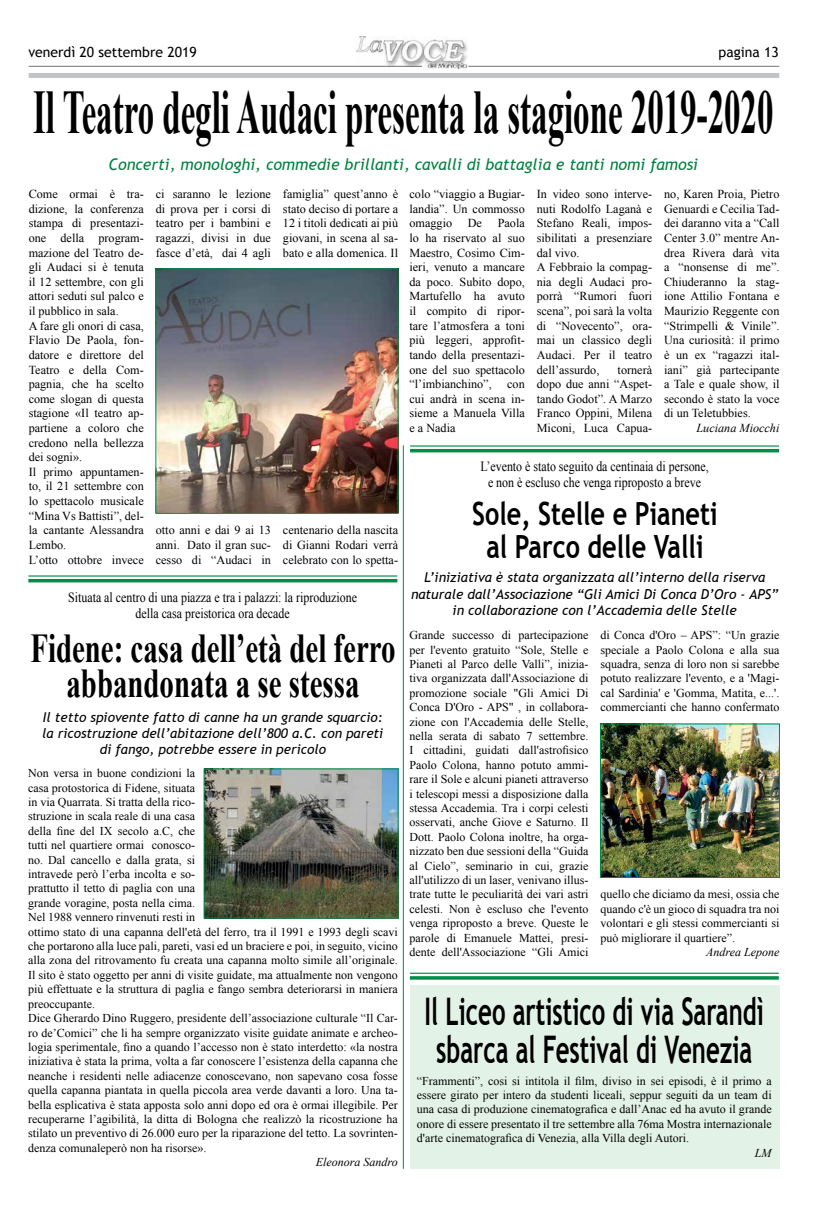
<style>
.page{position:relative;width:823px;height:1219px;background:#fff}
.page>*{position:absolute;margin:0;border:0;box-sizing:border-box;transform-origin:0 0}
.t1{font:700 62px "Times New Roman";color:#000;scale:.53 1}
.t2{font:700 41px/35px "Times New Roman";color:#000;text-align:center;scale:.7 1}
.t3{font:700 38px/38px "Trebuchet MS";color:#000;text-align:center;scale:.63 1}
.t4{font:700 32px/33px "Trebuchet MS";color:#000;text-align:center;scale:.79 1}
.t5{font:italic 16px "Trebuchet MS";color:#00823f}
.t6{font:14px/16px "Times New Roman";color:#000;text-align:center;scale:.85 1}
.t7{font:14px "Trebuchet MS";color:#000}
.t8{font:italic 13.6px/16.3px "Trebuchet MS";color:#000;text-align:center}
.t9{font:italic 13.5px/16.2px "Trebuchet MS";color:#000;text-align:center}
.t10{font:12.2px/14.6px "Times New Roman";color:#000;text-align:justify}
.t11{font:italic 12.2px "Times New Roman";color:#000}
.t12{font:12px/14.4px "Times New Roman";color:#000;text-align:justify}
.t13{font:italic 12px "Times New Roman";color:#000}
</style>
<div class="page">
<img style="left:355px;top:37px;width:112px;height:31px">
<hr style="left:29px;top:66px;width:393px;height:1px;background:#000">
<hr style="left:468px;top:66px;width:310px;height:1px;background:#000">
<div style="left:29px;top:73px;width:749px;height:5px;background:#c2c3c5"></div>
<hr style="left:409px;top:973px;width:369px;height:1px;background:#008d48">
<svg style="left:409px;top:976px;width:369px;height:4px"></svg>
<hr style="left:410px;top:445px;width:368px;height:2px;background:#008d48">
<hr style="left:410px;top:449px;width:368px;height:3px;background:#008d48">
<hr style="left:402px;top:445px;width:1px;height:724px;background:#008d48">
<hr style="left:28px;top:575px;width:369px;height:2px;background:#008d48">
<hr style="left:28px;top:579px;width:369px;height:3px;background:#008d48">
<div style="left:409px;top:985px;width:369px;height:184px;background:#e3f2e7"></div>
<img style="left:601px;top:725px;width:176px;height:151px">
<div style="left:599px;top:723px;width:180px;height:155px;border:1px solid #008d48"></div>
<img style="left:205px;top:770px;width:191px;height:146px">
<div style="left:203px;top:768px;width:195px;height:150px;border:1px solid #008d48"></div>
<img style="left:157px;top:270px;width:239px;height:242px">
<div style="left:155px;top:268px;width:243px;height:246px;border:1px solid #008d48"></div>
<p class="t7" style="left:28px;top:43px;width:170px">venerdì 20 settembre 2019</p>
<p class="t7" style="left:718px;top:44px;width:62px">pagina 13</p>
<h1 class="t1" style="left:33px;top:68px;width:1397px">Il Teatro degli Audaci presenta la stagione 2019-2020</h1>
<h3 class="t5" style="left:108px;top:154px;width:590px">Concerti, monologhi, commedie brillanti, cavalli di battaglia e tanti nomi famosi</h3>
<p class="t10" style="left:29px;top:186px;width:117px;text-align:left">Come ormai è tra&shy;dizione, la conferenza stampa di presentazi&shy;one della program&shy;mazione del Teatro de&shy;gli Audaci si è tenuta il 12 settembre, con gli attori seduti sul palco e il pubblico in sala.<br>A fare gli onori di casa,<br>Flavio De Paola, fon&shy;datore e direttore del<br>Teatro e della Com&shy;pagnia, che ha scelto come slogan di questa stagione «Il teatro ap&shy;partiene a coloro che credono nella bellezza dei sogni».<br>Il primo appuntamen&shy;to, il 21 settembre con lo spettacolo musicale “Mina Vs Battisti”, del&shy;la cantante Alessandra<br>Lembo.<br>L’otto ottobre invece</p>
<p class="t10" style="left:156px;top:186px;width:117px">ci saranno le lezione di prova per i corsi di teatro per i bambini e ragazzi, divisi in due fasce d’età, dai 4 agli</p>
<p class="t10" style="left:156px;top:523px;width:117px">otto anni e dai 9 ai 13 anni. Dato il gran suc&shy;cesso di “Audaci in</p>
<p class="t10" style="left:283px;top:186px;width:117px">famiglia” quest’anno è stato deciso di portare a 12 i titoli dedicati ai più giovani, in scena al sa&shy;bato e alla domenica. Il</p>
<p class="t10" style="left:283px;top:523px;width:117px">centenario della nascita di Gianni Rodari verrà celebrato con lo spetta-</p>
<p class="t6" style="left:68px;top:589px;width:341px">Situata al centro di una piazza e tra i palazzi: la riproduzione della casa preistorica ora decade</p>
<h2 class="t2" style="left:30px;top:629px;width:523px">Fidene: casa dell’età del ferro abbandonata a se stessa</h2>
<p class="t9" style="left:42px;top:709px;width:342px">Il tetto spiovente fatto di canne ha un grande squarcio: la ricostruzione dell’abitazione dell’800 a.C. con pareti di fango, potrebbe essere in pericolo</p>
<p class="t12" style="left:28px;top:766px;width:371px;text-align:left">Non versa in buone condizioni la<br>casa protostorica di Fidene, situata<br>in via Quarrata. Si tratta della rico-<br>struzione in scala reale di una casa<br>della fine del IX secolo a.C, che<br>tutti nel quartiere ormai conosco-<br>no. Dal cancello e dalla grata, si<br>intravede però l’erba incolta e so-<br>prattutto il tetto di paglia con una<br>grande voragine, posta nella cima.<br>Nel 1988 vennero rinvenuti resti in<br>ottimo stato di una capanna dell'età del ferro, tra il 1991 e 1993 degli scavi che portarono alla luce pali, pareti, vasi ed un braciere e poi, in seguito, vicino alla zona del ritrovamento fu creata una capanna molto simile all’originale.<br>Il sito è stato oggetto per anni di visite guidate, ma attualmente non vengono più effettuate e la struttura di paglia e fango sembra deteriorarsi in maniera preoccupante.<br>Dice Gherardo Dino Ruggero, presidente dell’associazione culturale “Il Car&shy;ro de’Comici” che li ha sempre organizzato visite guidate animate e archeo&shy;logia sperimentale, fino a quando l’accesso non è stato interdetto: «la nostra iniziativa è stata la prima, volta a far conoscere l’esistenza della capanna che neanche i residenti nelle adiacenze conoscevano, non sapevano cosa fosse quella capanna piantata in quella piccola area verde davanti a loro. Una ta&shy;bella esplicativa è stata apposta solo anni dopo ed ora è ormai illegibile. Per recuperarne l’agibilità, la ditta di Bologna che realizzò la ricostruzione ha stilato un preventivo di 26.000 euro per la riparazione del tetto. La sovrinten&shy;denza comunaleperò non ha risorse».</p>
<p class="t13" style="left:315px;top:1154px;width:83px">Eleonora Sandro</p>
<p class="t10" style="left:409px;top:186px;width:117px">colo “viaggio a Bugiar&shy;landia”. Un commosso omaggio</p>
<p class="t10" style="left:409px;top:216px;width:117px;text-indent:88px">Paola lo ha riservato al suo Maestro, Cosimo Cim&shy;ieri, venuto a mancare da poco. Subito dopo, Martufello ha avuto il compito di ripor&shy;tare l’atmosfera a toni più leggeri, approfit&shy;tando della presentazi&shy;one del suo spettacolo “l’imbianchino”,</p>
<p class="t10" style="left:467px;top:216px;width:16px">De</p>
<p class="t10" style="left:409px;top:376px;width:117px;text-indent:98px">con cui andrà in scena in&shy;sieme a Manuela Villa e a Nadia</p>
<p class="t10" style="left:536px;top:186px;width:117px;text-align:left">In video sono interve&shy;nuti Rodolfo Laganà e<br>Stefano Reali, impos&shy;sibilitati a presenziare dal vivo.<br>A Febbraio la compag&shy;nia degli Audaci pro&shy;porrà “Rumori fuori scena”, poi sarà la volta di “Novecento”, ora&shy;mai un classico degli<br>Audaci. Per il teatro dell’assurdo,</p>
<p class="t10" style="left:536px;top:362px;width:117px;text-indent:81px">tornerà dopo due anni “Aspet&shy;tando Godot”. A Marzo Franco Oppini, Milena Miconi, Luca Capua-</p>
<p class="t10" style="left:663px;top:186px;width:117px">no, Karen Proia, Pietro Genuardi e Cecilia Tad&shy;dei daranno vita a “Call Center 3.0” mentre An&shy;drea Rivera darà vita a “nonsense di me”.<br>Chiuderanno la stag&shy;ione Attilio Fontana e Maurizio Reggente con “Strimpelli &amp; Vinile”.<br>Una curiosità: il primo è un ex “ragazzi ital&shy;iani” già partecipante a Tale e quale show, il secondo è stato la voce di un Teletubbies.</p>
<p class="t11" style="left:696px;top:419px;width:84px">Luciana Miocchi</p>
<p class="t6" style="left:480px;top:458px;width:270px">L’evento è stato seguito da centinaia di persone, e non è escluso che venga riproposto a breve</p>
<h3 class="t4" style="left:472px;top:497px;width:312px">Sole, Stelle e Pianeti al Parco delle Valli</h3>
<p class="t8" style="left:411px;top:569px;width:368px">L’iniziativa è stata organizzata all’interno della riserva naturale dall’Associazione “Gli Amici Di Conca D’Oro - APS” in collaborazione con l’Accademia delle Stelle</p>
<p class="t12" style="left:409px;top:627px;width:180px">Grande successo di partecipazione per l'evento gratuito “Sole, Stelle e Pianeti al Parco delle Valli”, inizia&shy;tiva organizzata dall'Associazione di promozione sociale "Gli Amici Di Conca D'Oro - APS" , in collabora&shy;zione con l'Accademia delle Stelle, nella serata di sabato 7 settembre.<br>I cittadini, guidati dall'astrofisico Paolo Colona, hanno potuto ammi&shy;rare il Sole e alcuni pianeti attraverso i telescopi messi a disposizione dalla stessa Accademia. Tra i corpi celesti osservati, anche Giove e Saturno. Il Dott. Paolo Colona inoltre, ha orga&shy;nizzato ben due sessioni della “Guida al Cielo”, seminario in cui, grazie all'utilizzo di un laser, venivano illus&shy;trate tutte le peculiarità dei vari astri celesti. Non è escluso che l'evento venga riproposto a breve. Queste le parole di Emanuele Mattei, presi&shy;dente dell'Associazione “Gli Amici</p>
<p class="t12" style="left:600px;top:627px;width:180px">di Conca d'Oro – APS”: “Un grazie speciale a Paolo Colona e alla sua squadra, senza di loro non si sarebbe potuto realizzare l'evento, e a 'Magi&shy;cal Sardinia' e 'Gomma, Matita, e...'. commercianti che hanno confermato</p>
<p class="t12" style="left:600px;top:887px;width:180px">quello che diciamo da mesi, ossia che quando c'è un gioco di squadra tra noi volontari e gli stessi commercianti si può migliorare il quartiere”.</p>
<p class="t13" style="left:705px;top:944px;width:75px">Andrea Lepone</p>
<h3 class="t3" style="left:424px;top:992px;width:540px">Il Liceo artistico di via Sarandì sbarca al Festival di Venezia</h3>
<p class="t12" style="left:416px;top:1073px;width:356px">“Frammenti”, cosi si intitola il film, diviso in sei episodi, è il primo a essere girato per intero da studenti liceali, seppur seguiti da un team di una casa di produzione cinematografica e dall’Anac ed ha avuto il grande onore di essere presentato il tre settembre alla 76ma Mostra internazionale d'arte cinematografica di Venezia, alla Villa degli Autori.</p>
<p class="t13" style="left:754px;top:1144px;width:18px">LM</p>
</div>
